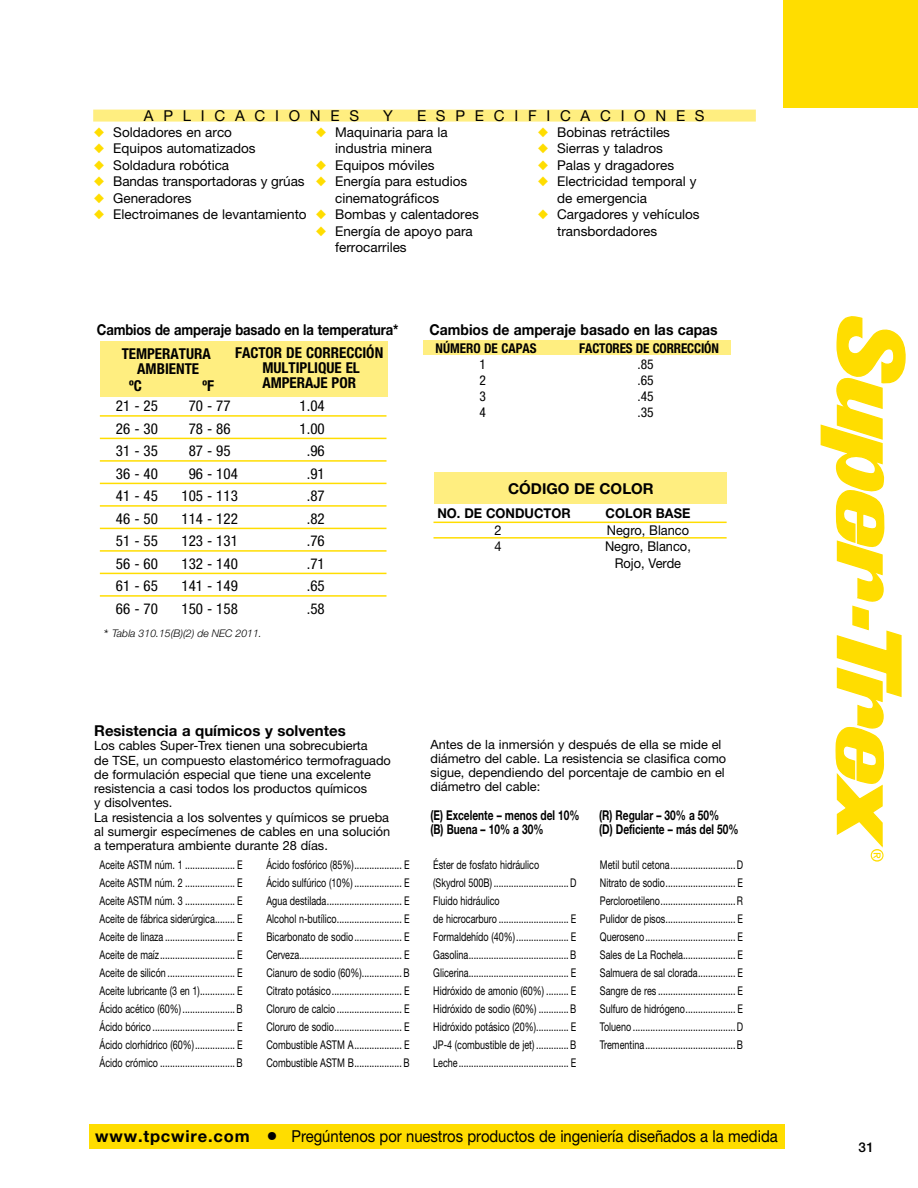
<style>
.page{position:relative;width:918px;height:1188px;background:#fff}
.page>*{position:absolute;margin:0;border:0;box-sizing:border-box;transform-origin:0 0}
.t1{font:16.5px "Helvetica Neue";letter-spacing:-.005em;color:#000;scale:.9 1}
.t2{font:condensed 15px "Helvetica Neue";color:#000}
.t3{font:700 condensed 15px/15px "Helvetica Neue";color:#000;text-align:center}
.t4{font:700 15px "Helvetica Neue";color:#000}
.t5{font:700 15px "Helvetica Neue";color:#000;scale:.87 1}
.t6{font:700 15px "Helvetica Neue";color:#000;scale:.93 1}
.t7{font:15px "Helvetica Neue";letter-spacing:.65em;color:#000}
.t8{font:13.5px/16.5px "Helvetica Neue";color:#000}
.t9{font:700 13.5px "Helvetica Neue";color:#000;scale:.75 1}
.t10{font:13.5px/16.5px "Helvetica Neue";color:#000;text-align:center;scale:.95 1}
.t11{font:700 condensed 13.5px "Helvetica Neue";letter-spacing:-.01em;color:#000}
.t12{font:700 13.5px "Helvetica Neue";color:#000;scale:.95 1}
.t13{font:condensed 13.5px/16px "Helvetica Neue";color:#000;text-align:justify}
.t14{font:500 13.5px "Helvetica Neue";color:#000}
.t15{font:12.75px/14.2px "Helvetica Neue";color:#000}
.t16{font:12px/18px "Helvetica Neue";color:#000;text-align:justify;scale:.75 1}
.t17{font:italic 300 10.5px "Helvetica Neue";color:#000}
.s1{color:#fd0}
.s2{font-size:13.5px}
.s3{font-weight:700}
.s4{font-size:22.5px}
</style>
<div class="page">
<div style="left:89px;top:1125px;width:695px;height:24px;background:#fd0"></div>
<div style="left:783px;top:0;width:135px;height:108px;background:#fd0"></div>
<svg style="left:820px;top:316px;width:85px;height:546px"></svg>
<div style="left:93px;top:110px;width:663px;height:12px;background:#ffee80"></div>
<div style="left:423px;top:341px;width:308px;height:14px;background:#ffee80"></div>
<div style="left:434px;top:472px;width:293px;height:32px;background:#ffee80"></div>
<hr style="left:434px;top:522px;width:293px;height:1px;background:#fd0">
<hr style="left:434px;top:537px;width:293px;height:2px;background:#fd0">
<div style="left:101px;top:342px;width:287px;height:55px;background:#ffee80"></div>
<hr style="left:100px;top:415px;width:287px;height:2px;background:#fd0">
<hr style="left:100px;top:438px;width:287px;height:1px;background:#fd0">
<hr style="left:100px;top:460px;width:287px;height:2px;background:#fd0">
<hr style="left:100px;top:483px;width:287px;height:1px;background:#fd0">
<hr style="left:100px;top:505px;width:287px;height:2px;background:#fd0">
<hr style="left:100px;top:528px;width:287px;height:1px;background:#fd0">
<hr style="left:100px;top:550px;width:287px;height:2px;background:#fd0">
<hr style="left:100px;top:573px;width:287px;height:1px;background:#fd0">
<hr style="left:100px;top:595px;width:287px;height:2px;background:#fd0">
<p class="t7" style="left:144px;top:107px;width:217px">APLICACIONES</p>
<p class="t7" style="left:383px;top:107px;width:11px">Y</p>
<p class="t7" style="left:417px;top:107px;width:289px">ESPECIFICACIONES</p>
<p class="t8" style="left:94px;top:124px;width:140px"><span class="s1">◆</span> Soldadores en arco</p>
<p class="t8" style="left:94px;top:140px;width:163px"><span class="s1">◆</span> Equipos automatizados</p>
<p class="t8" style="left:94px;top:157px;width:137px"><span class="s1">◆</span> Soldadura robótica</p>
<p class="t8" style="left:94px;top:173px;width:212px"><span class="s1">◆</span> Bandas transportadoras y grúas</p>
<p class="t8" style="left:94px;top:190px;width:99px"><span class="s1">◆</span> Generadores</p>
<p class="t8" style="left:94px;top:206px;width:214px"><span class="s1">◆</span> Electroimanes de levantamiento</p>
<p class="t8" style="left:538px;top:124px;width:134px"><span class="s1">◆</span> Bobinas retráctiles</p>
<p class="t8" style="left:538px;top:140px;width:127px"><span class="s1">◆</span> Sierras y taladros</p>
<p class="t8" style="left:538px;top:157px;width:138px"><span class="s1">◆</span> Palas y dragadores</p>
<p class="t8" style="left:557px;top:173px;width:141px;text-indent:-19px"><span class="s1">◆</span> Electricidad temporal y de emergencia</p>
<p class="t8" style="left:557px;top:206px;width:144px;text-indent:-19px"><span class="s1">◆</span> Cargadores y vehículos transbordadores</p>
<p class="t8" style="left:316px;top:124px;width:134px;text-align:center"><span class="s1">◆</span> Maquinaria para la industria minera</p>
<p class="t8" style="left:316px;top:157px;width:120px"><span class="s1">◆</span> Equipos móviles</p>
<p class="t8" style="left:335px;top:173px;width:134px;text-indent:-19px"><span class="s1">◆</span> Energía para estudios cinematográficos</p>
<p class="t8" style="left:316px;top:206px;width:165px"><span class="s1">◆</span> Bombas y calentadores</p>
<p class="t8" style="left:335px;top:223px;width:139px;text-indent:-19px"><span class="s1">◆</span> Energía de apoyo para ferrocarriles</p>
<p class="t5" style="left:97px;top:320px;width:348px">Cambios de amperaje basado en la temperatura*</p>
<p class="t3" style="left:122px;top:346px;width:91px">TEMPERATURA<br>AMBIENTE</p>
<p class="t3" style="left:129px;top:378px;width:14px">ºC</p>
<p class="t3" style="left:202px;top:378px;width:13px">ºF</p>
<p class="t3" style="left:235px;top:345px;width:150px">FACTOR DE CORRECCIÓN<br>MULTIPLIQUE EL<br>AMPERAJE POR</p>
<p class="t2" style="left:116px;top:397px;width:43px">21 - 25</p>
<p class="t2" style="left:189px;top:397px;width:44px">70 - 77</p>
<p class="t2" style="left:300px;top:397px;width:27px">1.04</p>
<p class="t2" style="left:116px;top:420px;width:43px">26 - 30</p>
<p class="t2" style="left:189px;top:420px;width:44px">78 - 86</p>
<p class="t2" style="left:300px;top:420px;width:27px">1.00</p>
<p class="t2" style="left:116px;top:442px;width:43px">31 - 35</p>
<p class="t2" style="left:189px;top:442px;width:44px">87 - 95</p>
<p class="t2" style="left:307px;top:442px;width:19px">.96</p>
<p class="t2" style="left:116px;top:465px;width:43px">36 - 40</p>
<p class="t2" style="left:189px;top:465px;width:51px">96 - 104</p>
<p class="t2" style="left:307px;top:465px;width:19px">.91</p>
<p class="t2" style="left:116px;top:487px;width:43px">41 - 45</p>
<p class="t2" style="left:181px;top:487px;width:58px">105 - 113</p>
<p class="t2" style="left:307px;top:487px;width:19px">.87</p>
<p class="t2" style="left:116px;top:510px;width:43px">46 - 50</p>
<p class="t2" style="left:181px;top:510px;width:58px">114 - 122</p>
<p class="t2" style="left:307px;top:510px;width:19px">.82</p>
<p class="t2" style="left:116px;top:532px;width:43px">51 - 55</p>
<p class="t2" style="left:181px;top:532px;width:58px">123 - 131</p>
<p class="t2" style="left:307px;top:532px;width:19px">.76</p>
<p class="t2" style="left:116px;top:555px;width:43px">56 - 60</p>
<p class="t2" style="left:181px;top:555px;width:58px">132 - 140</p>
<p class="t2" style="left:307px;top:555px;width:19px">.71</p>
<p class="t2" style="left:116px;top:577px;width:43px">61 - 65</p>
<p class="t2" style="left:181px;top:577px;width:58px">141 - 149</p>
<p class="t2" style="left:307px;top:577px;width:19px">.65</p>
<p class="t2" style="left:116px;top:600px;width:43px">66 - 70</p>
<p class="t2" style="left:181px;top:600px;width:58px">150 - 158</p>
<p class="t2" style="left:307px;top:600px;width:19px">.58</p>
<p class="t17" style="left:104px;top:627px;width:160px"><span class="s2">*</span> Tabla 310.15(B)(2) de NEC 2011.</p>
<p class="t6" style="left:430px;top:321px;width:311px">Cambios de amperaje basado en las capas</p>
<p class="t11" style="left:436px;top:340px;width:103px">NÚMERO DE CAPAS</p>
<p class="t13" style="left:479px;top:356px;width:8px">1<br>2<br>3<br>4</p>
<p class="t11" style="left:579px;top:340px;width:141px">FACTORES DE CORRECCIÓN</p>
<p class="t13" style="left:638px;top:356px;width:18px">.85 .65 .45 .35</p>
<p class="t4" style="left:508px;top:479px;width:22px">Código</p>
<p class="t4" style="left:574px;top:479px;width:38px">de color</p>
<p class="t12" style="left:437px;top:505px;width:142px">NO. DE CONDUCTOR</p>
<p class="t12" style="left:606px;top:505px;width:91px">COLOR BASE</p>
<p class="t10" style="left:494px;top:522px;width:9px">2</p>
<p class="t10" style="left:607px;top:522px;width:88px">Negro, Blanco</p>
<p class="t10" style="left:494px;top:538px;width:9px">4</p>
<p class="t10" style="left:605px;top:538px;width:92px">Negro, Blanco,<br>Rojo, Verde</p>
<p class="t4" style="left:94px;top:722px;width:253px">Resistencia a químicos y solventes</p>
<p class="t15" style="left:94px;top:739px;width:298px">Los cables Super-Trex tienen una sobrecubierta<br>de TSE, un compuesto elastomérico termofraguado de formulación especial que tiene una excelente resistencia a casi todos los productos químicos<br>y disolventes.<br>La resistencia a los solventes y químicos se prueba al sumergir especímenes de cables en una solución a temperatura ambiente durante 28 días.</p>
<p class="t15" style="left:431px;top:737px;width:297px">Antes de la inmersión y después de ella se mide el diámetro del cable. La resistencia se clasifica como sigue, dependiendo del porcentaje de cambio en el diámetro del cable:</p>
<p class="t9" style="left:431px;top:807px;width:200px">(E) Excelente – menos del 10%</p>
<p class="t9" style="left:599px;top:807px;width:162px">(R) Regular – 30% a 50%</p>
<p class="t9" style="left:431px;top:821px;width:152px">(B) Buena – 10% a 30%</p>
<p class="t9" style="left:599px;top:821px;width:187px">(D) Deficiente – más del 50%</p>
<p class="t16" style="left:100px;top:856px;width:192px">Aceite ASTM núm. 1 .................... E Aceite ASTM núm. 2 .................... E Aceite ASTM núm. 3 .................... E Aceite de fábrica siderúrgica........ E Aceite de linaza ............................ E Aceite de maíz.............................. E Aceite de silicón ........................... E Aceite lubricante (3 en 1).............. E Ácido acético (60%) ..................... B Ácido bórico ................................. E Ácido clorhídrico (60%)................ E Ácido crómico .............................. B</p>
<p class="t16" style="left:266px;top:856px;width:192px">Ácido fosfórico (85%)................... E Ácido sulfúrico (10%) ................... E Agua destilada.............................. E Alcohol n-butílico.......................... E Bicarbonato de sodio................... E Cerveza......................................... E Cianuro de sodio (60%)................ B Citrato potásico............................ E Cloruro de calcio .......................... E Cloruro de sodio........................... E Combustible ASTM A................... E Combustible ASTM B................... B</p>
<p class="t16" style="left:433px;top:856px;width:192px;text-align:left">Éster de fosfato hidráulico<br>(Skydrol 500B) ..............................D Fluido hidráulico<br>de hicrocarburo ............................ E Formaldehído (40%)..................... E Gasolina........................................ B Glicerina........................................ E Hidróxido de amonio (60%) ......... E Hidróxido de sodio (60%) ............ B Hidróxido potásico (20%)............. E JP-4 (combustible de jet) ............. B Leche............................................ E</p>
<p class="t16" style="left:600px;top:856px;width:192px">Metil butil cetona..........................D Nitrato de sodio............................ E Percloroetileno.............................. R Pulidor de pisos............................ E Queroseno .................................... E Sales de La Rochela..................... E Salmuera de sal clorada............... E Sangre de res ............................... E Sulfuro de hidrógeno.................... E Tolueno .........................................D Trementina .................................... B</p>
<h1 class="t1" style="left:95px;top:1127px;width:760px"><span class="s3">www.tpcwire.com</span> <span class="s4">•</span> Pregúntenos por nuestros productos de ingeniería diseñados a la medida</h1>
<p class="t14" style="left:859px;top:1139px;width:17px">31</p>
</div>
